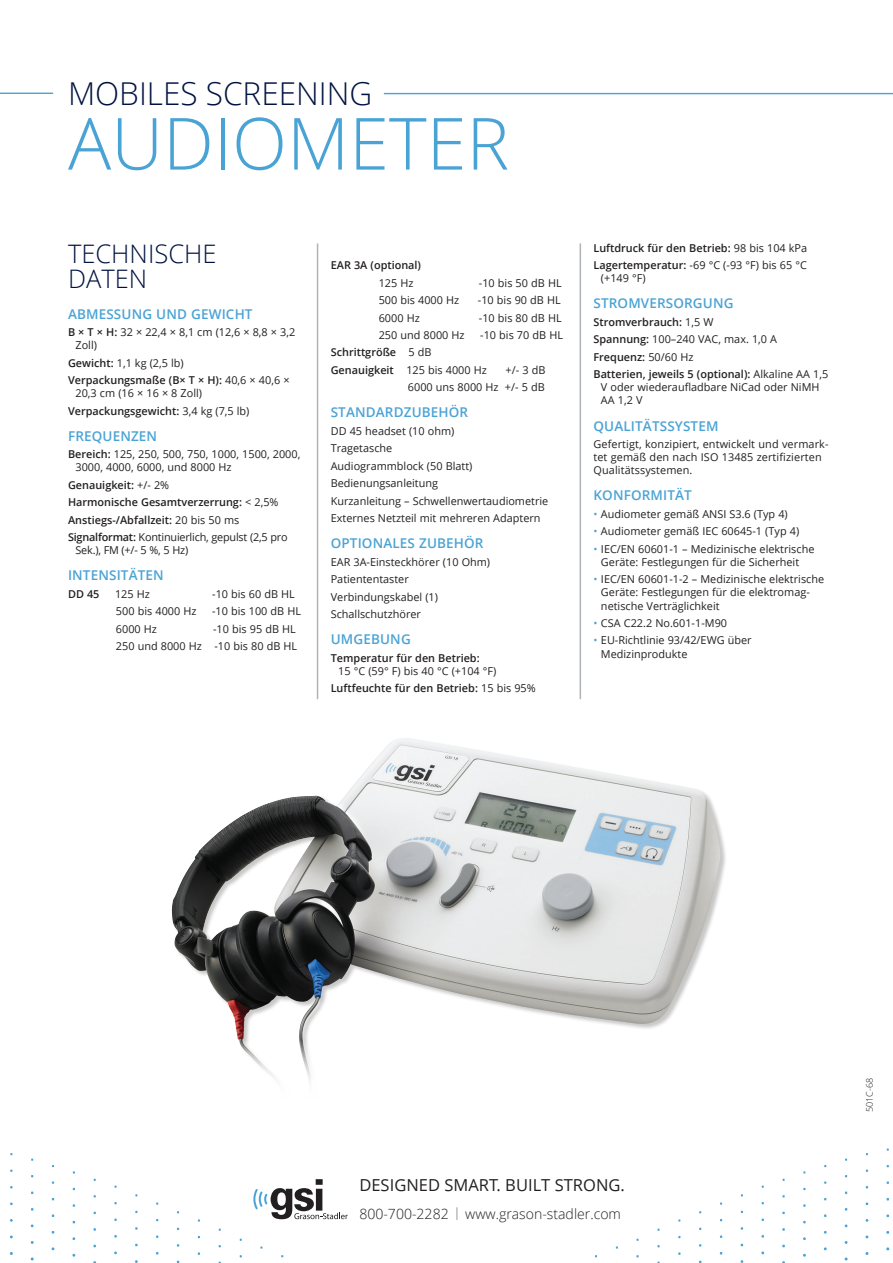
<style>
.page{position:relative;width:893px;height:1263px;background:#fff}
.page>*{position:absolute;margin:0;border:0;box-sizing:border-box;transform-origin:0 0}
.t1{font:300 72px "Open Sans";color:#4aa3d5}
.t2{font:300 31.5px "Open Sans";color:#001340}
.t3{font:300 25.5px "Open Sans";color:#001340}
.t4{font:16.5px "Open Sans";color:#231f20}
.t5{font:300 14.1px "Open Sans";color:#231f20}
.t6{font:600 13.5px "Open Sans";letter-spacing:.01em;color:#4aa3d5}
.t7{font:10.8px/13.2px "Open Sans";color:#231f20}
.t8{font:600 10.8px "Open Sans";color:#231f20}
.t9{font:10.8px/13.2px "Open Sans";letter-spacing:-.02em;color:#231f20}
.t10{font:300 9px "Open Sans";color:#231f20}
.s1{font-weight:600}
.s2{font-weight:400}
.s3{color:#4aa3d5}
.s4{font-size:16.5px}
</style>
<div class="page">
<svg style="left:253px;top:1179px;width:95px;height:40px"></svg>
<hr style="left:0;top:93px;width:53px;height:1px;background:#4aa3d5">
<hr style="left:384px;top:93px;width:509px;height:1px;background:#4aa3d5">
<hr style="left:317px;top:243px;width:1px;height:456px;background:#aeb3b8">
<hr style="left:580px;top:243px;width:1px;height:456px;background:#aeb3b8">
<div style="left:172px;top:738px;width:555px;height:399px;background:#231f20;opacity:.25"></div>
<img style="left:172px;top:739px;width:225px;height:391px">
<div style="left:222px;top:1040px;width:108px;height:90px;background:#fff"></div>
<div style="left:222px;top:1129px;width:108px;height:9px;background:#fff"></div>
<p class="t2" style="left:68px;top:72px;width:306px">MOBILES SCREENING</p>
<p class="t1" style="left:68px;top:94px;width:443px">AUDIOMETER</p>
<p class="t3" style="left:68px;top:236px;width:150px">TECHNISCHE</p>
<p class="t3" style="left:68px;top:262px;width:81px">DATEN</p>
<p class="t6" style="left:68px;top:304px;width:186px">ABMESSUNG UND GEWICHT</p>
<p class="t7" style="left:76px;top:325px;width:221px;text-indent:-8px"><span class="s1">B × T × H:</span> 32 × 22,4 × 8,1 cm (12,6 × 8,8 × 3,2<br>Zoll)</p>
<p class="t7" style="left:68px;top:356px;width:117px"><span class="s1">Gewicht:</span> 1,1 kg (2,5 lb)</p>
<p class="t7" style="left:76px;top:373px;width:216px;text-indent:-8px"><span class="s1">Verpackungsmaße (B× T × H):</span> 40,6 × 40,6 ×<br>20,3 cm (16 × 16 × 8 Zoll)</p>
<p class="t8" style="left:68px;top:403px;width:183px">Verpackungsgewicht: <span class="s2">3,4 kg (7,5 lb)</span></p>
<p class="t6" style="left:68px;top:426px;width:91px">FREQUENZEN</p>
<p class="t7" style="left:76px;top:447px;width:226px;text-indent:-8px"><span class="s1">Bereich:</span> 125, 250, 500, 750, 1000, 1500, 2000,<br>3000, 4000, 6000, und 8000 Hz</p>
<p class="t8" style="left:68px;top:477px;width:103px">Genauigkeit: <span class="s2">+/- 2%</span></p>
<p class="t8" style="left:68px;top:495px;width:212px">Harmonische Gesamtverzerrung: <span class="s2">&lt; 2,5%</span></p>
<p class="t8" style="left:68px;top:512px;width:173px">Anstiegs-/Abfallzeit: <span class="s2">20 bis 50 ms</span></p>
<p class="t9" style="left:76px;top:530px;width:214px;text-indent:-8px"><span class="s1">Signalformat:</span> Kontinuierlich, gepulst (2,5 pro<br>Sek.), FM (+/- 5 %, 5 Hz)</p>
<p class="t6" style="left:68px;top:566px;width:97px">INTENSITÄTEN</p>
<p class="t8" style="left:68px;top:586px;width:33px">DD 45</p>
<p class="t7" style="left:115px;top:587px;width:36px">125 Hz</p>
<p class="t7" style="left:212px;top:587px;width:84px">-10 bis 60 dB HL</p>
<p class="t7" style="left:116px;top:604px;width:82px">500 bis 4000 Hz</p>
<p class="t7" style="left:212px;top:604px;width:91px">-10 bis 100 dB HL</p>
<p class="t7" style="left:116px;top:622px;width:43px">6000 Hz</p>
<p class="t7" style="left:213px;top:622px;width:84px">-10 bis 95 dB HL</p>
<p class="t7" style="left:116px;top:639px;width:183px">250 und 8000 Hz -10 bis 80 dB HL</p>
<p class="t8" style="left:331px;top:258px;width:92px">EAR 3A (optional)</p>
<p class="t7" style="left:379px;top:276px;width:36px">125 Hz</p>
<p class="t7" style="left:479px;top:276px;width:84px">-10 bis 50 dB HL</p>
<p class="t7" style="left:379px;top:293px;width:82px">500 bis 4000 Hz</p>
<p class="t7" style="left:478px;top:293px;width:84px">-10 bis 90 dB HL</p>
<p class="t7" style="left:379px;top:311px;width:43px">6000 Hz</p>
<p class="t7" style="left:479px;top:311px;width:84px">-10 bis 80 dB HL</p>
<p class="t7" style="left:379px;top:328px;width:87px">250 und 8000 Hz</p>
<p class="t7" style="left:480px;top:328px;width:84px">-10 bis 70 dB HL</p>
<p class="t8" style="left:331px;top:345px;width:102px">Schrittgröße <span class="s2">5 dB</span></p>
<p class="t7" style="left:331px;top:363px;width:158px"><span class="s1">Genauigkeit</span> 125 bis 4000 Hz</p>
<p class="t7" style="left:506px;top:363px;width:41px">+/- 3 dB</p>
<p class="t7" style="left:408px;top:381px;width:138px">6000 uns 8000 Hz +/- 5 dB</p>
<p class="t6" style="left:331px;top:403px;width:139px">STANDARDZUBEHÖR</p>
<p class="t7" style="left:331px;top:424px;width:125px">DD 45 headset (10 ohm)</p>
<p class="t7" style="left:331px;top:441px;width:63px">Tragetasche</p>
<p class="t7" style="left:331px;top:459px;width:143px">Audiogrammblock (50 Blatt)</p>
<p class="t7" style="left:331px;top:476px;width:109px">Bedienungsanleitung</p>
<p class="t7" style="left:331px;top:494px;width:219px">Kurzanleitung – Schwellenwertaudiometrie</p>
<p class="t7" style="left:331px;top:511px;width:211px">Externes Netzteil mit mehreren Adaptern</p>
<p class="t6" style="left:331px;top:534px;width:154px">OPTIONALES ZUBEHÖR</p>
<p class="t7" style="left:331px;top:555px;width:161px">EAR 3A-Einsteckhörer (10 Ohm)</p>
<p class="t7" style="left:331px;top:572px;width:80px">Patiententaster</p>
<p class="t7" style="left:331px;top:590px;width:109px">Verbindungskabel (1)</p>
<p class="t7" style="left:331px;top:607px;width:92px">Schallschutzhörer</p>
<p class="t6" style="left:331px;top:630px;width:82px">UMGEBUNG</p>
<p class="t7" style="left:338px;top:651px;width:160px;text-indent:-8px"><span class="s1">Temperatur für den Betrieb:<br></span>15 °C (59° F) bis 40 °C (+104 °F)</p>
<p class="t8" style="left:331px;top:681px;width:206px">Luftfeuchte für den Betrieb: <span class="s2">15 bis 95%</span></p>
<p class="t8" style="left:593px;top:240px;width:215px">Luftdruck für den Betrieb: <span class="s2">98 bis 104 kPa</span></p>
<p class="t7" style="left:601px;top:258px;width:207px;text-indent:-8px"><span class="s1">Lagertemperatur:</span> -69 °C (-93 °F) bis 65 °C (+149 °F)</p>
<p class="t6" style="left:593px;top:294px;width:142px">STROMVERSORGUNG</p>
<p class="t8" style="left:593px;top:315px;width:122px">Stromverbrauch: <span class="s2">1,5 W</span></p>
<p class="t7" style="left:593px;top:332px;width:185px"><span class="s1">Spannung:</span> 100–240 VAC, max. 1,0 A</p>
<p class="t8" style="left:593px;top:349px;width:101px">Frequenz: <span class="s2">50/60 Hz</span></p>
<p class="t7" style="left:601px;top:367px;width:229px;text-indent:-8px"><span class="s1">Batterien, jeweils 5 (optional):</span> Alkaline AA 1,5<br>V oder wiederaufladbare NiCad oder NiMH<br>AA 1,2 V</p>
<p class="t6" style="left:593px;top:416px;width:126px">QUALITÄTSSYSTEM</p>
<p class="t7" style="left:593px;top:437px;width:237px">Gefertigt, konzipiert, entwickelt und vermark&shy;tet gemäß den nach ISO 13485 zertifizierten<br>Qualitätssystemen.</p>
<p class="t6" style="left:593px;top:486px;width:100px">KONFORMITÄT</p>
<p class="t7" style="left:593px;top:507px;width:196px"><span class="s3">•</span> Audiometer gemäß ANSI S3.6 (Typ 4)</p>
<p class="t7" style="left:593px;top:524px;width:207px"><span class="s3">•</span> Audiometer gemäß IEC 60645-1 (Typ 4)</p>
<p class="t7" style="left:601px;top:542px;width:215px;text-indent:-8px"><span class="s3">•</span> IEC/EN 60601-1 – Medizinische elektrische<br>Geräte: Festlegungen für die Sicherheit</p>
<p class="t7" style="left:601px;top:572px;width:225px;text-indent:-8px"><span class="s3">•</span> IEC/EN 60601-1-2 – Medizinische elektrische<br>Geräte: Festlegungen für die elektromag&shy;netische Verträglichkeit</p>
<p class="t7" style="left:593px;top:616px;width:135px"><span class="s3">•</span> CSA C22.2 No.601-1-M90</p>
<p class="t7" style="left:601px;top:634px;width:152px;text-indent:-8px"><span class="s3">•</span> EU-Richtlinie 93/42/EWG über<br>Medizinprodukte</p>
<p class="t4" style="left:359px;top:1173px;width:267px">DESIGNED SMART. BUILT STRONG.</p>
<p class="t5" style="left:359px;top:1204px;width:263px">800-700-2282 <span class="s4">l</span> www.grason-stadler.com</p>
<p class="t10" style="left:863px;top:1112px;width:36px;rotate:-90deg">501C-68</p>
</div>
